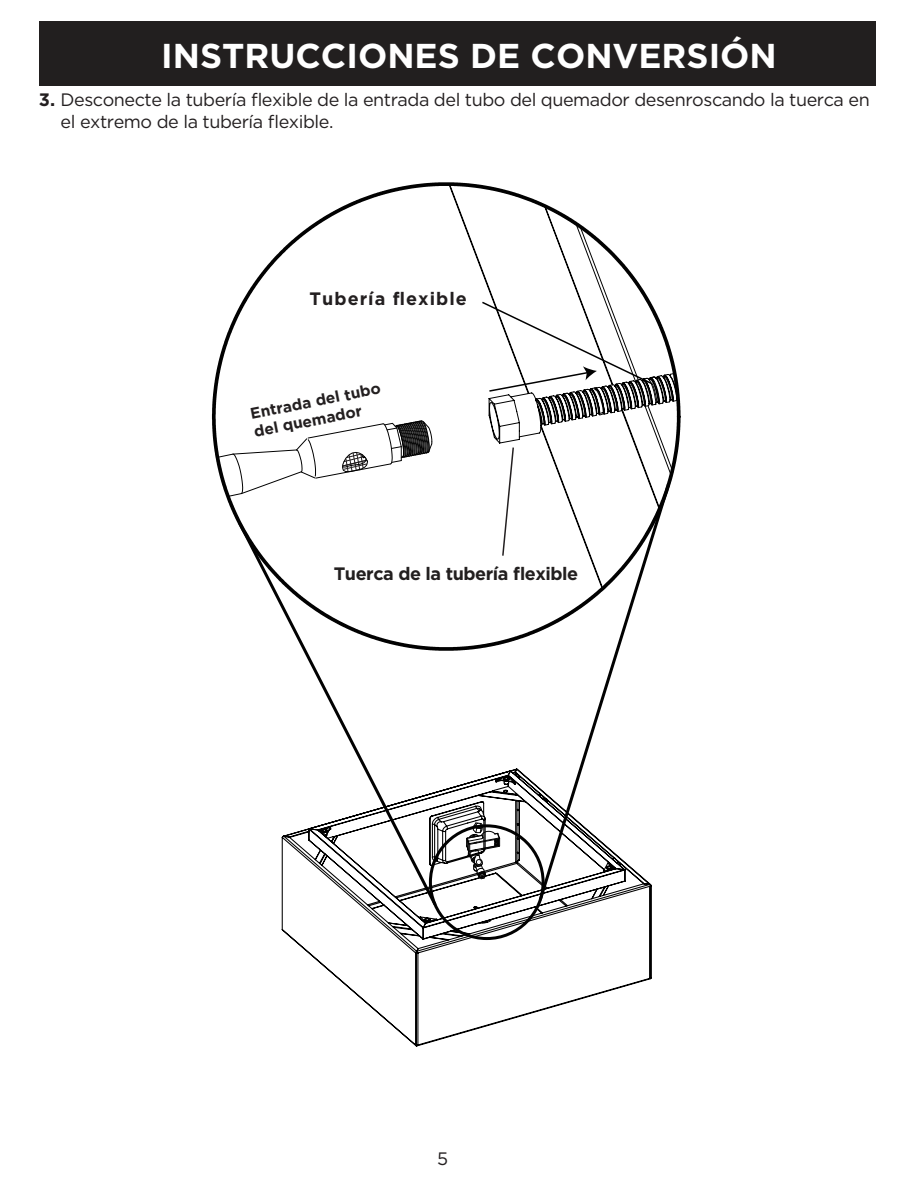
<style>
.page{position:relative;width:918px;height:1188px;background:#fff}
.page>*{position:absolute;margin:0;border:0;box-sizing:border-box;transform-origin:0 0}
.t1{font:700 34.5px "Gotham";color:#fff}
.t2{font:18px/21.6px "Gotham";letter-spacing:-.025em;color:#231f20}
.t3{font:700 18px "Gotham";letter-spacing:-.025em;color:#221f1f}
.t4{font:700 18px "Gotham";letter-spacing:.055em;color:#231f20}
.t5{font:700 15.45px/18.6px "Gotham";color:#231f20}
.s1{font-weight:700}
</style>
<div class="page">
<div style="left:39px;top:21px;width:836px;height:65px;background:#221f1f"></div>
<svg style="left:211px;top:182px;width:470px;height:469px"></svg>
<svg style="left:448px;top:183px;width:225px;height:407px"></svg>
<svg style="left:218px;top:420px;width:215px;height:77px"></svg>
<svg style="left:236px;top:520px;width:203px;height:248px"></svg>
<svg style="left:537px;top:481px;width:135px;height:287px"></svg>
<svg style="left:501px;top:446px;width:14px;height:111px"></svg>
<svg style="left:480px;top:300px;width:198px;height:116px"></svg>
<svg style="left:281px;top:768px;width:371px;height:279px"></svg>
<svg style="left:466px;top:822px;width:35px;height:58px"></svg>
<h1 class="t1" style="left:161px;top:33px;width:617px">INSTRUCCIONES DE CONVERSIÓN</h1>
<p class="t2" style="left:61px;top:88px;width:811px;text-indent:-22px"><span class="s1">3.</span> Desconecte la tubería flexible de la entrada del tubo del quemador desenroscando la tuerca en el extremo de la tubería flexible.</p>
<p class="t4" style="left:310px;top:287px;width:159px">Tubería flexible</p>
<p class="t5" style="left:249px;top:404px;width:134px;rotate:-11deg">Entrada del tubo del quemador</p>
<p class="t3" style="left:334px;top:562px;width:246px">Tuerca de la tubería flexible</p>
<p class="t2" style="left:437px;top:1148px;width:13px">5</p>
</div>
